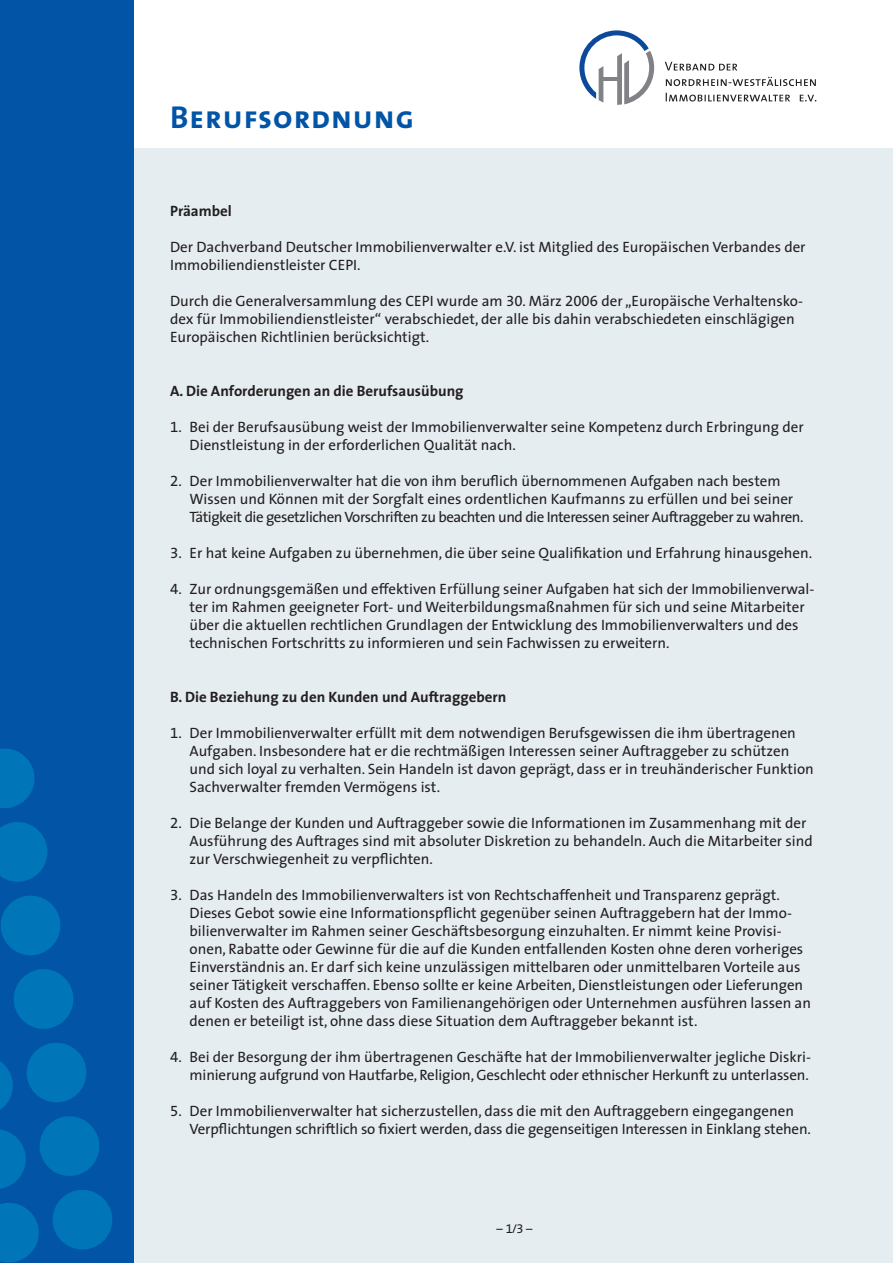
<style>
.page{position:relative;width:893px;height:1263px;background:#fff}
.page>*{position:absolute;margin:0;border:0;box-sizing:border-box;transform-origin:0 0}
.t1{font:31.8px "The Sans Bold Caps";letter-spacing:.03em;color:#0154a6}
.t2{font:15px/18px "The Sans";color:#231f20}
.t3{font:700 15px "The Sans";color:#231f20}
.t4{font:12.75px "The Sans Expert";color:#231f20}
.s1{font-family:"The Sans Expert"}
.s2{font-family:"The Sans Caps"}
.s3{font-family:"The Sans"}
</style>
<div class="page">
<div style="left:0;top:149px;width:893px;height:1114px;background:#e5edf1"></div>
<svg style="left:579px;top:30px;width:75px;height:75px"></svg>
<svg style="left:665px;top:62px;width:72px;height:9px"></svg>
<svg style="left:666px;top:77px;width:150px;height:9px"></svg>
<svg style="left:666px;top:93px;width:150px;height:9px"></svg>
<div style="left:0;top:0;width:134px;height:1263px;background:#0154a6"></div>
<svg style="left:52px;top:1190px;width:60px;height:60px"></svg>
<svg style="left:39px;top:1116px;width:60px;height:60px"></svg>
<svg style="left:27px;top:1043px;width:60px;height:60px"></svg>
<svg style="left:14px;top:969px;width:60px;height:60px"></svg>
<svg style="left:1px;top:895px;width:60px;height:60px"></svg>
<svg style="left:0;top:822px;width:48px;height:60px"></svg>
<svg style="left:0;top:748px;width:35px;height:60px"></svg>
<svg style="left:0;top:1203px;width:39px;height:60px"></svg>
<svg style="left:0;top:1129px;width:26px;height:60px"></svg>
<svg style="left:0;top:1061px;width:13px;height:49px"></svg>
<h1 class="t1" style="left:170px;top:91px;width:246px">Berufsordnung</h1>
<p class="t3" style="left:170px;top:198px;width:63px">Präambel</p>
<p class="t2" style="left:170px;top:237px;width:637px">Der Dachverband Deutscher Immobilienverwalter e.V. ist Mitglied des Europäischen Verbandes der<br>Immobiliendienstleister CEPI.</p>
<p class="t2" style="left:170px;top:291px;width:634px">Durch die Generalversammlung des CEPI wurde am <span class="s1">30</span>. März <span class="s1">2006</span> der „Europäische Verhaltensko&shy;dex für Immobiliendienstleister“ verabschiedet, der alle bis dahin verabschiedeten einschlägigen<br>Europäischen Richtlinien berücksichtigt.</p>
<p class="t3" style="left:170px;top:378px;width:295px">A. Die Anforderungen an die Berufsausübung</p>
<p class="t2" style="left:190px;top:417px;width:616px;text-indent:-20px"><span class="s1">1.</span> Bei der Berufsausübung weist der Immobilienverwalter seine Kompetenz durch Erbringung der<br>Dienstleistung in der erforderlichen Qualität nach.</p>
<p class="t2" style="left:190px;top:471px;width:615px;text-indent:-20px"><span class="s1">2.</span> Der Immobilienverwalter hat die von ihm beruflich übernommenen Aufgaben nach bestem<br>Wissen und Können mit der Sorgfalt eines ordentlichen Kaufmanns zu erfüllen und bei seiner<br>Tätigkeit die gesetzlichen Vorschriften zu beachten und die Interessen seiner Auftraggeber zu wahren.</p>
<p class="t2" style="left:170px;top:543px;width:644px"><span class="s1">3.</span> Er hat keine Aufgaben zu übernehmen, die über seine Qualifikation und Erfahrung hinausgehen.</p>
<p class="t2" style="left:190px;top:579px;width:626px;text-indent:-20px"><span class="s1">4.</span> Zur ordnungsgemäßen und effektiven Erfüllung seiner Aufgaben hat sich der Immobilienverwal&shy;ter im Rahmen geeigneter Fort- und Weiterbildungsmaßnahmen für sich und seine Mitarbeiter über die aktuellen rechtlichen Grundlagen der Entwicklung des Immobilienverwalters und des technischen Fortschritts zu informieren und sein Fachwissen zu erweitern.</p>
<p class="t3" style="left:170px;top:684px;width:338px">B. Die Beziehung zu den Kunden und Auftraggebern</p>
<p class="t2" style="left:190px;top:723px;width:626px;text-indent:-20px"><span class="s1">1.</span> Der Immobilienverwalter erfüllt mit dem notwendigen Berufsgewissen die ihm übertragenen Aufgaben. Insbesondere hat er die rechtmäßigen Interessen seiner Auftraggeber zu schützen und sich loyal zu verhalten. Sein Handeln ist davon geprägt, dass er in treuhänderischer Funktion Sachverwalter fremden Vermögens ist.</p>
<p class="t2" style="left:190px;top:813px;width:625px;text-indent:-20px"><span class="s1">2.</span> Die Belange der Kunden und Auftraggeber sowie die Informationen im Zusammenhang mit der<br>Ausführung des Auftrages sind mit absoluter Diskretion zu behandeln. Auch die Mitarbeiter sind zur Verschwiegenheit zu verpflichten.</p>
<p class="t2" style="left:190px;top:885px;width:623px;text-indent:-20px"><span class="s1">3</span><span class="s2">.</span> Das Handeln des Immobilienverwalters ist von Rechtschaffenheit und Transparenz geprägt.<br>Dieses Gebot sowie eine Informationspflicht gegenüber seinen Auftraggebern hat der Immo&shy;bilienverwalter im Rahmen seiner Geschäftsbesorgung einzuhalten. Er nimmt keine Provisi&shy;onen, Rabatte oder Gewinne für die auf die Kunden entfallenden Kosten ohne deren vorheriges Einverständnis an. Er darf sich keine unzulässigen mittelbaren oder unmittelbaren Vorteile aus seiner Tätigkeit verschaffen. Ebenso sollte er keine Arbeiten, Dienstleistungen oder Lieferungen auf Kosten des Auftraggebers von Familienangehörigen oder Unternehmen ausführen lassen an denen er beteiligt ist, ohne dass diese Situation dem Auftraggeber bekannt ist.</p>
<p class="t2" style="left:170px;top:1047px;width:642px;text-align:right"><span class="s1">4</span><span class="s2">.</span> Bei der Besorgung der ihm übertragenen Geschäfte hat der Immobilienverwalter jegliche Diskri&shy;minierung aufgrund von Hautfarbe, Religion, Geschlecht oder ethnischer Herkunft zu unterlassen.</p>
<p class="t2" style="left:190px;top:1101px;width:623px;text-indent:-20px"><span class="s1">5.</span> Der Immobilienverwalter hat sicherzustellen, dass die mit den Auftraggebern eingegangenen<br>Verpflichtungen schriftlich so fixiert werden, dass die gegenseitigen Interessen in Einklang stehen.</p>
<p class="t4" style="left:496px;top:1218px;width:37px"><span class="s3">–</span> 1/3 <span class="s3">–</span></p>
</div>
